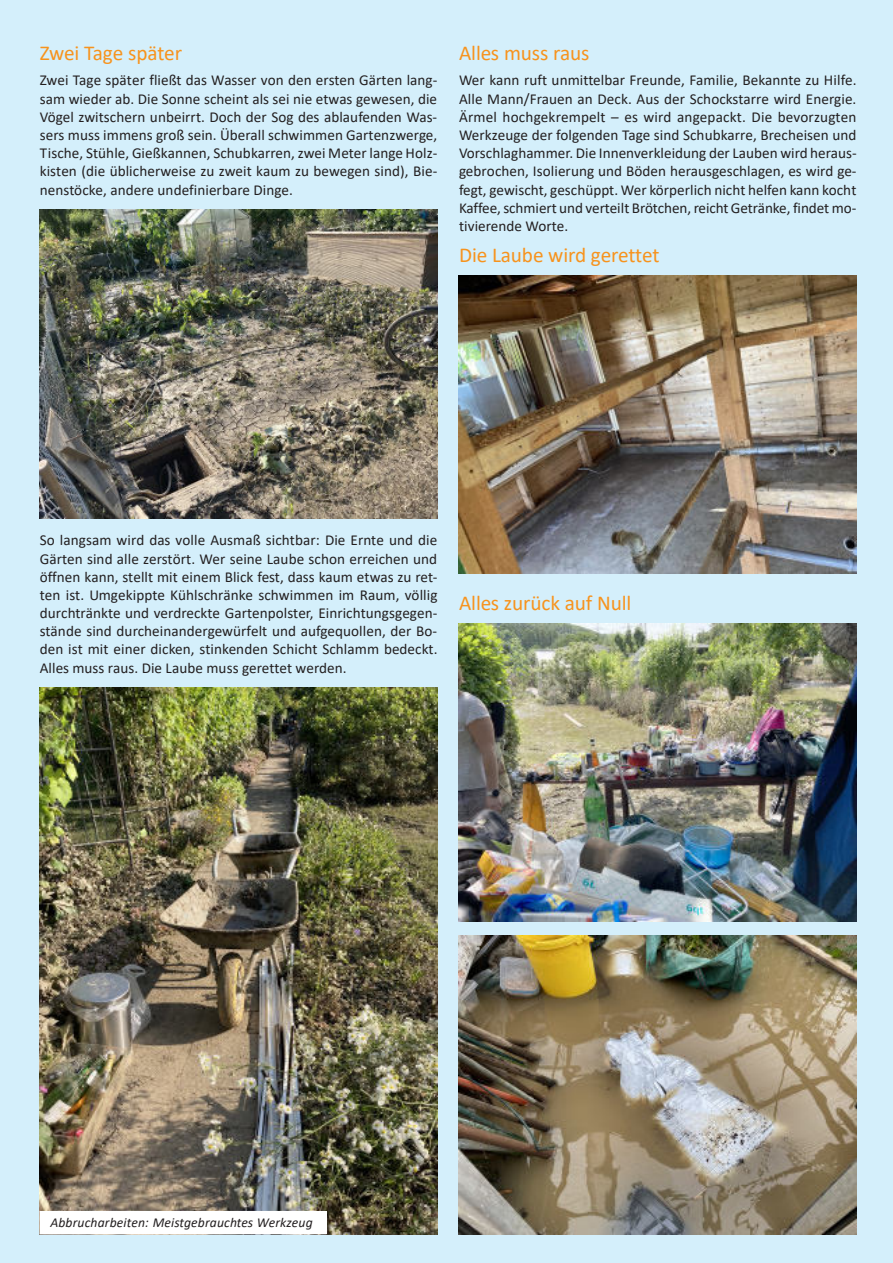
<style>
.page{position:relative;width:893px;height:1263px;background:#d4effb}
.page>*{position:absolute;margin:0;border:0;box-sizing:border-box;transform-origin:0 0}
.t1{font:21.3px "Calibri";letter-spacing:-.005em;color:#f7931d}
.t2{font:15.15px/18.1px "Calibri";letter-spacing:.005em;color:#231f20;text-align:justify}
.t3{font:italic 13.65px "Calibri";letter-spacing:.01em;color:#231f20}
</style>
<div class="page">
<img style="left:40px;top:209px;width:397px;height:309px">
<img style="left:40px;top:688px;width:397px;height:546px">
<img style="left:459px;top:275px;width:398px;height:298px">
<img style="left:459px;top:623px;width:398px;height:299px">
<img style="left:459px;top:936px;width:398px;height:298px">
<div style="left:40px;top:1211px;width:286px;height:23px;background:#fff"></div>
<h1 class="t1" style="left:40px;top:43px;width:144px">Zwei Tage später</h1>
<h1 class="t1" style="left:459px;top:43px;width:132px">Alles muss raus</h1>
<p class="t2" style="left:40px;top:72px;width:399px">Zwei Tage später fließt das Wasser von den ersten Gärten lang&shy;sam wieder ab. Die Sonne scheint als sei nie etwas gewesen, die Vögel zwitschern unbeirrt. Doch der Sog des ablaufenden Was&shy;sers muss immens groß sein. Überall schwimmen Gartenzwerge, Tische, Stühle, Gießkannen, Schubkarren, zwei Meter lange Holz&shy;kisten (die üblicherweise zu zweit kaum zu bewegen sind), Bie&shy;nenstöcke, andere undefinierbare Dinge.</p>
<p class="t2" style="left:459px;top:72px;width:399px">Wer kann ruft unmittelbar Freunde, Familie, Bekannte zu Hilfe.<br>Alle Mann/Frauen an Deck. Aus der Schockstarre wird Energie.<br>Ärmel hochgekrempelt – es wird angepackt. Die bevorzugten Werkzeuge der folgenden Tage sind Schubkarre, Brecheisen und Vorschlaghammer. Die Innenverkleidung der Lauben wird heraus&shy;gebrochen, Isolierung und Böden herausgeschlagen, es wird ge&shy;fegt, gewischt, geschüppt. Wer körperlich nicht helfen kann kocht Kaffee, schmiert und verteilt Brötchen, reicht Getränke, findet mo&shy;tivierende Worte.</p>
<h1 class="t1" style="left:459px;top:245px;width:202px">Die Laube wird gerettet</h1>
<p class="t2" style="left:40px;top:532px;width:399px">So langsam wird das volle Ausmaß sichtbar: Die Ernte und die Gärten sind alle zerstört. Wer seine Laube schon erreichen und öffnen kann, stellt mit einem Blick fest, dass kaum etwas zu ret&shy;ten ist. Umgekippte Kühlschränke schwimmen im Raum, völlig durchtränkte und verdreckte Gartenpolster, Einrichtungsgegen&shy;stände sind durcheinandergewürfelt und aufgequollen, der Bo&shy;den ist mit einer dicken, stinkenden Schicht Schlamm bedeckt.<br>Alles muss raus. Die Laube muss gerettet werden.</p>
<h1 class="t1" style="left:459px;top:593px;width:174px">Alles zurück auf Null</h1>
<p class="t3" style="left:50px;top:1218px;width:264px">Abbrucharbeiten: Meistgebrauchtes Werkzeug</p>
</div>
